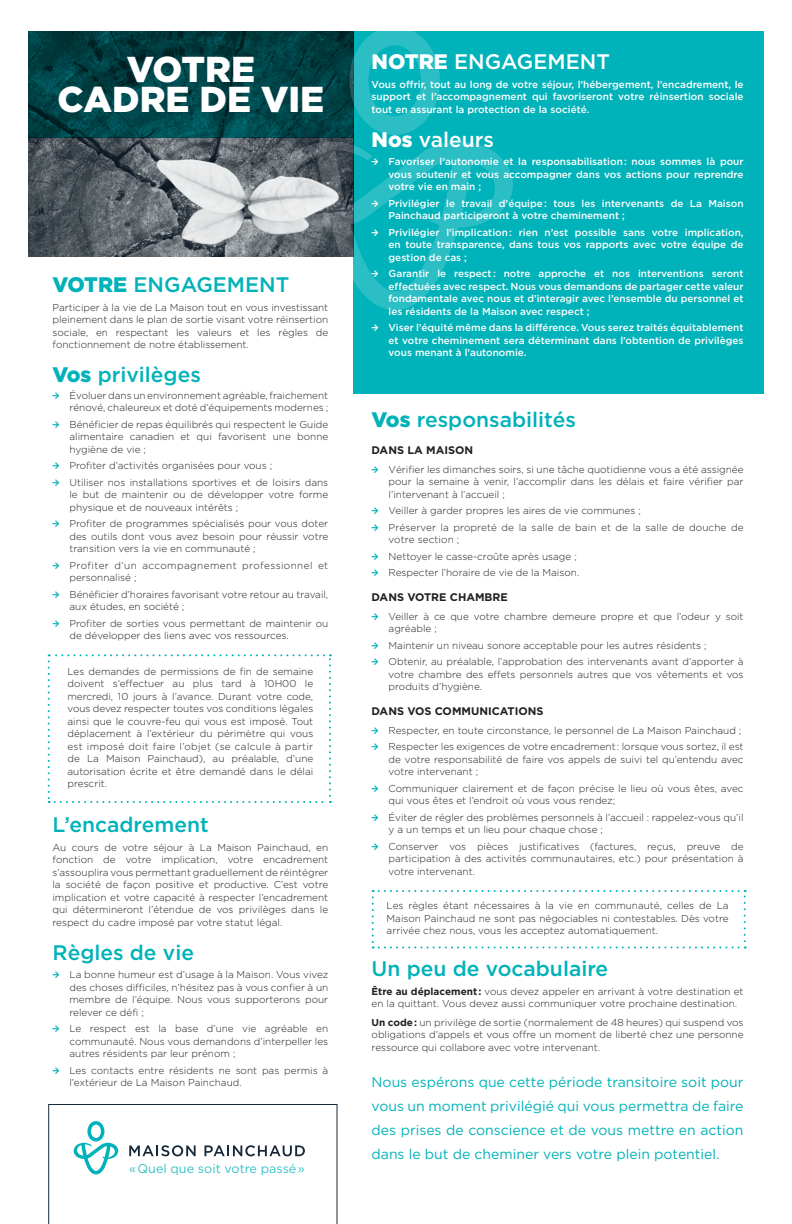
<style>
.page{position:relative;width:792px;height:1224px;background:#fff}
.page>*{position:absolute;margin:0;border:0;box-sizing:border-box;transform-origin:0 0}
.t1{font:900 36px/30px "Gotham";color:#fff;text-align:center}
.Texte{font:500 21px "Gotham";color:#00b2b9}
.Titre{font:500 21px "Gotham";color:#00b2b9}
.Titre-2{font:500 21px "Gotham";color:#fff}
.P-texte{font:500 21px "Gotham";color:#00b2b9}
.Sous-titre_4{font:500 21px "Gotham";color:#fff}
.P-texte-2{font:14px/24px "Gotham";color:#00b2b9;text-align:justify}
.t2{font:12.6px "Gotham";color:#00b2b9}
.P-sous-titre{font:700 11px "Gotham";color:#231f20}
.P-texte-3{font:300 10px/12.5px "Gotham";color:#231f20;text-align:justify}
.P-texte-4{font:500 10px/12.5px "Gotham";color:#fff;text-align:justify}
.P-texte-5{font:300 10px/12.5px "Gotham";letter-spacing:.04em;color:#231f20}
.s1{font-weight:900}
.s2{font-family:"Foundry Monoline";font-weight:700;color:#00b2b9}
.s3{font-family:"Foundry Monoline";font-weight:700}
.s4{font-weight:700}
</style>
<div class="page">
<img style="left:28px;top:137px;width:326px;height:120px">
<svg style="left:28px;top:31px;width:326px;height:106px;background:#004044"></svg>
<svg style="left:48px;top:1104px;width:290px;height:120px"></svg>
<div style="left:354px;top:31px;width:410px;height:363px;background:#00b2b9"></div>
<svg style="left:349px;top:31px;width:91px;height:104px"></svg>
<svg style="left:276px;top:142px;width:237px;height:168px"></svg>
<svg style="left:372px;top:890px;width:374px;height:58px"></svg>
<svg style="left:48px;top:654px;width:283px;height:149px"></svg>
<p class="t1" style="left:58px;top:54px;width:268px">VOTRE<br>CADRE DE VIE</p>
<p class="Titre" style="left:52px;top:273px;width:238px"><span class="s1">VOTRE</span> ENGAGEMENT</p>
<p class="P-texte-3" style="left:52px;top:301px;width:277px">Participer à la vie de La Maison tout en vous investissant pleinement dans le plan de sortie visant votre réinsertion sociale, en respectant les valeurs et les règles de fonctionnement de notre établissement.</p>
<p class="P-texte" style="left:52px;top:363px;width:150px"><span class="s1">Vos</span> privilèges</p>
<p class="P-texte-3" style="left:52px;top:389px;width:277px;text-align:right"><span class="s2">◊</span> Évoluer dans un environnement agréable, fraichement rénové, chaleureux et doté d’équipements modernes ;</p>
<p class="P-texte-3" style="left:69px;top:418px;width:260px;text-indent:-17px"><span class="s2">◊</span> Bénéficier de repas équilibrés qui respectent le Guide alimentaire canadien et qui favorisent une bonne hygiène de vie ;</p>
<p class="P-texte-3" style="left:52px;top:459px;width:221px"><span class="s2">◊</span> Profiter d’activités organisées pour vous ;</p>
<p class="P-texte-3" style="left:69px;top:476px;width:260px;text-indent:-17px"><span class="s2">◊</span> Utiliser nos installations sportives et de loisirs dans le but de maintenir ou de développer votre forme physique et de nouveaux intérêts ;</p>
<p class="P-texte-3" style="left:69px;top:517px;width:260px;text-indent:-17px"><span class="s2">◊</span> Profiter de programmes spécialisés pour vous doter des outils dont vous avez besoin pour réussir votre transition vers la vie en communauté ;</p>
<p class="P-texte-5" style="left:69px;top:559px;width:260px;text-indent:-17px"><span class="s2">◊</span> Profiter d’un accompagnement professionnel et personnalisé ;</p>
<p class="P-texte-3" style="left:69px;top:588px;width:260px;text-indent:-17px"><span class="s2">◊</span> Bénéficier d’horaires favorisant votre retour au travail, aux études, en société ;</p>
<p class="P-texte-3" style="left:69px;top:617px;width:260px;text-indent:-17px"><span class="s2">◊</span> Profiter de sorties vous permettant de maintenir ou de développer des liens avec vos ressources.</p>
<p class="P-texte-3" style="left:67px;top:665px;width:247px">Les demandes de permissions de fin de semaine doivent s’effectuer au plus tard à 10H00 le mercredi, 10 jours à l’avance. Durant votre code, vous devez respecter toutes vos conditions légales ainsi que le couvre-feu qui vous est imposé. Tout déplacement à l’extérieur du périmètre qui vous est imposé doit faire l’objet (se calcule à partir de La Maison Painchaud), au préalable, d’une autorisation écrite et être demandé dans le délai prescrit.</p>
<p class="Texte" style="left:52px;top:813px;width:158px">L’encadrement</p>
<p class="P-texte-3" style="left:52px;top:841px;width:277px">Au cours de votre séjour à La Maison Painchaud, en fonction de votre implication, votre encadrement s’assouplira vous permettant graduellement de réintégrer la société de façon positive et productive. C’est votre implication et votre capacité à respecter l’encadrement qui détermineront l’étendue de vos privilèges dans le respect du cadre imposé par votre statut légal.</p>
<p class="Texte" style="left:52px;top:940px;width:143px">Règles de vie</p>
<p class="P-texte-3" style="left:69px;top:968px;width:260px;text-indent:-17px"><span class="s2">◊</span> La bonne humeur est d’usage à la Maison. Vous vivez des choses difficiles, n’hésitez pas à vous confier à un membre de l’équipe. Nous vous supporterons pour relever ce défi ;</p>
<p class="P-texte-3" style="left:69px;top:1022px;width:260px;text-indent:-17px"><span class="s2">◊</span> Le respect est la base d’une vie agréable en communauté. Nous vous demandons d’interpeller les autres résidents par leur prénom ;</p>
<p class="P-texte-3" style="left:69px;top:1064px;width:260px;text-indent:-17px"><span class="s2">◊</span> Les contacts entre résidents ne sont pas permis à l’extérieur de La Maison Painchaud.</p>
<p class="t2" style="left:129px;top:1162px;width:177px">« Quel que soit votre passé »</p>
<p class="Titre-2" style="left:372px;top:50px;width:240px"><span class="s1">NOTRE</span> ENGAGEMENT</p>
<p class="P-texte-4" style="left:372px;top:78px;width:374px">Vous offrir, tout au long de votre séjour, l’hébergement, l’encadrement, le support et l’accompagnement qui favoriseront votre réinsertion sociale tout en assurant la protection de la société.</p>
<p class="Sous-titre_4" style="left:372px;top:127px;width:124px"><span class="s1">Nos</span> valeurs</p>
<p class="P-texte-4" style="left:389px;top:155px;width:357px;text-indent:-17px"><span class="s3">◊</span> Favoriser l’autonomie et la responsabilisation: nous sommes là pour vous soutenir et vous accompagner dans vos actions pour reprendre votre vie en main ;</p>
<p class="P-texte-4" style="left:389px;top:197px;width:356px;text-indent:-17px"><span class="s3">◊</span> Privilégier le travail d’équipe: tous les intervenants de La Maison<br>Painchaud participeront à votre cheminement ;</p>
<p class="P-texte-4" style="left:389px;top:226px;width:357px;text-indent:-17px"><span class="s3">◊</span> Privilégier l’implication: rien n’est possible sans votre implication, en toute transparence, dans tous vos rapports avec votre équipe de gestion de cas ;</p>
<p class="P-texte-4" style="left:389px;top:267px;width:357px;text-indent:-17px"><span class="s3">◊</span> Garantir le respect : notre approche et nos interventions seront effectuées avec respect. Nous vous demandons de partager cette valeur fondamentale avec nous et d’interagir avec l’ensemble du personnel et les résidents de la Maison avec respect ;</p>
<p class="P-texte-4" style="left:389px;top:321px;width:357px;text-indent:-17px"><span class="s3">◊</span> Viser l’équité même dans la différence. Vous serez traités équitablement et votre cheminement sera déterminant dans l’obtention de privilèges vous menant à l’autonomie.</p>
<p class="Texte" style="left:372px;top:408px;width:206px"><span class="s1">Vos</span> responsabilités</p>
<p class="P-sous-titre" style="left:372px;top:444px;width:103px">DANS LA MAISON</p>
<p class="P-texte-3" style="left:389px;top:463px;width:357px;text-indent:-17px"><span class="s2">◊</span> Vérifier les dimanches soirs, si une tâche quotidienne vous a été assignée pour la semaine à venir, l’accomplir dans les délais et faire vérifier par l’intervenant à l’accueil ;</p>
<p class="P-texte-3" style="left:372px;top:504px;width:271px"><span class="s2">◊</span> Veiller à garder propres les aires de vie communes ;</p>
<p class="P-texte-3" style="left:389px;top:521px;width:357px;text-indent:-17px"><span class="s2">◊</span> Préserver la propreté de la salle de bain et de la salle de douche de votre section ;</p>
<p class="P-texte-3" style="left:372px;top:550px;width:207px"><span class="s2">◊</span> Nettoyer le casse-croûte après usage ;</p>
<p class="P-texte-3" style="left:372px;top:566px;width:209px"><span class="s2">◊</span> Respecter l’horaire de vie de la Maison.</p>
<p class="P-sous-titre" style="left:372px;top:591px;width:138px">DANS VOTRE CHAMBRE</p>
<p class="P-texte-3" style="left:389px;top:610px;width:357px;text-indent:-17px"><span class="s2">◊</span> Veiller à ce que votre chambre demeure propre et que l’odeur y soit agréable ;</p>
<p class="P-texte-3" style="left:372px;top:639px;width:337px"><span class="s2">◊</span> Maintenir un niveau sonore acceptable pour les autres résidents ;</p>
<p class="P-texte-3" style="left:389px;top:655px;width:356px;text-indent:-17px"><span class="s2">◊</span> Obtenir, au préalable, l’approbation des intervenants avant d’apporter à votre chambre des effets personnels autres que vos vêtements et vos produits d’hygiène.</p>
<p class="P-sous-titre" style="left:372px;top:705px;width:173px">DANS VOS COMMUNICATIONS</p>
<p class="P-texte-3" style="left:372px;top:724px;width:371px"><span class="s2">◊</span> Respecter, en toute circonstance, le personnel de La Maison Painchaud ;</p>
<p class="P-texte-3" style="left:389px;top:740px;width:357px;text-indent:-17px"><span class="s2">◊</span> Respecter les exigences de votre encadrement : lorsque vous sortez, il est de votre responsabilité de faire vos appels de suivi tel qu’entendu avec votre intervenant ;</p>
<p class="P-texte-3" style="left:389px;top:782px;width:356px;text-indent:-17px"><span class="s2">◊</span> Communiquer clairement et de façon précise le lieu où vous êtes, avec qui vous êtes et l’endroit où vous vous rendez;</p>
<p class="P-texte-3" style="left:389px;top:811px;width:356px;text-indent:-17px"><span class="s2">◊</span> Éviter de régler des problèmes personnels à l’accueil : rappelez-vous qu’il y a un temps et un lieu pour chaque chose ;</p>
<p class="P-texte-3" style="left:389px;top:840px;width:356px;text-indent:-17px"><span class="s2">◊</span> Conserver vos pièces justificatives (factures, reçus, preuve de participation à des activités communautaires, etc.) pour présentation à votre intervenant.</p>
<p class="P-texte-3" style="left:387px;top:899px;width:344px">Les règles étant nécessaires à la vie en communauté, celles de La Maison Painchaud ne sont pas négociables ni contestables. Dès votre arrivée chez nous, vous les acceptez automatiquement.</p>
<p class="Texte" style="left:372px;top:957px;width:238px">Un peu de vocabulaire</p>
<p class="P-texte-3" style="left:372px;top:985px;width:373px"><span class="s4">Être au déplacement :</span> vous devez appeler en arrivant à votre destination et en la quittant. Vous devez aussi communiquer votre prochaine destination.</p>
<p class="P-texte-3" style="left:372px;top:1016px;width:374px"><span class="s4">Un code:</span> un privilège de sortie (normalement de 48 heures) qui suspend vos obligations d’appels et vous offre un moment de liberté chez une personne ressource qui collabore avec votre intervenant.</p>
<p class="P-texte-2" style="left:372px;top:1070px;width:374px">Nous espérons que cette période transitoire soit pour vous un moment privilégié qui vous permettra de faire des prises de conscience et de vous mettre en action dans le but de cheminer vers votre plein potentiel.</p>
</div>
